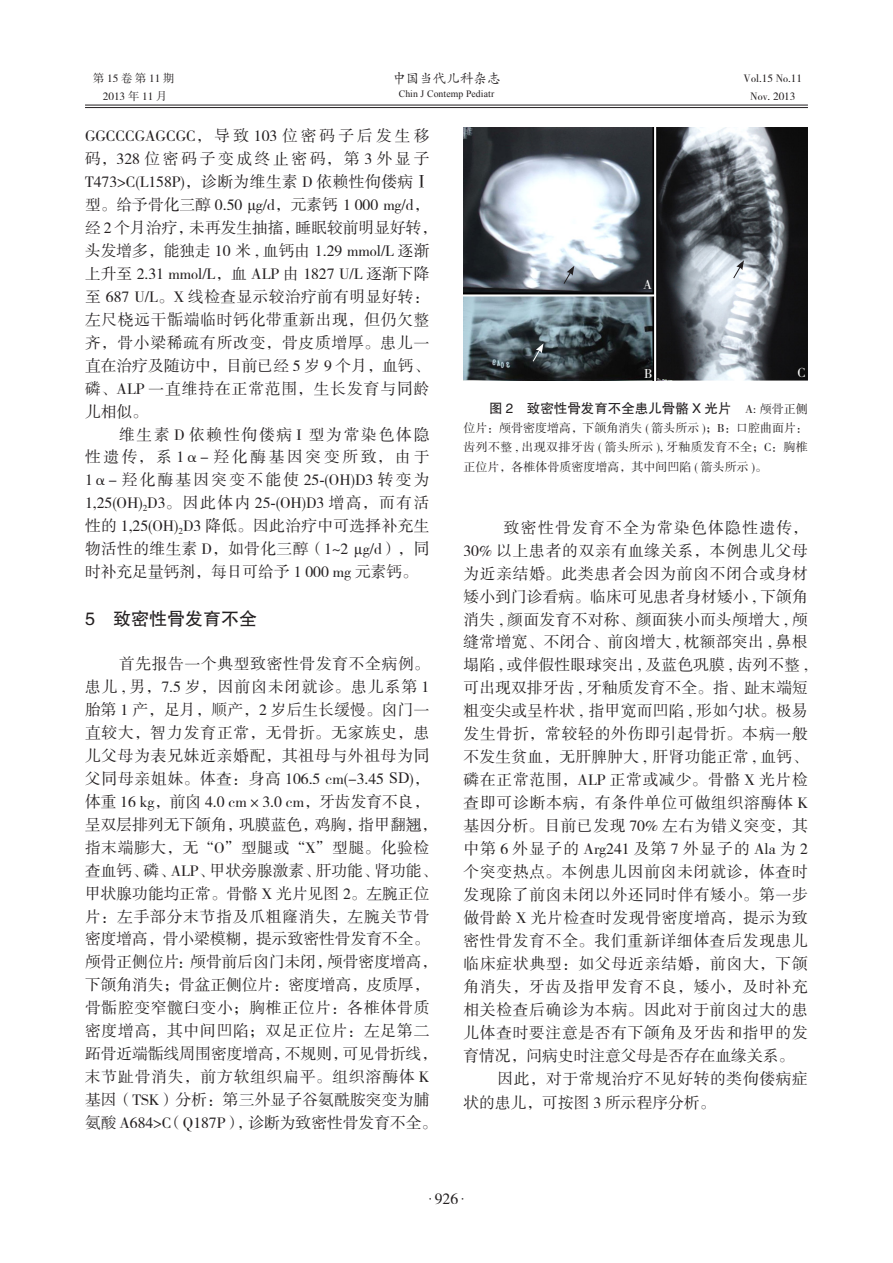
<style>
.page{position:relative;width:893px;height:1263px;background:#fff}
.page>*{position:absolute;margin:0;border:0;box-sizing:border-box;transform-origin:0 0}
.t1{font:18px "FZHTK GBK1 0";color:#231f20}
.t2{font:15.75px/23px "FZSSK GBK1 0";letter-spacing:.01em;color:#231f20}
.t3{font:15.75px/24px "FZSSK GBK1 0";letter-spacing:.04em;color:#231f20}
.t4{font:13.5px "FZHTK GBK1 0";color:#231f20}
.t5{font:13.5px "FZKTK GBK1 0";color:#231f20}
.t6{font:13.5px "FZSSK GBK1 0";color:#fff}
.t7{font:12px/19.5px "FZSSK GBK1 0";color:#231f20;text-align:justify}
.t8{font:11.25px/18px "FZSSK GBK1 0";color:#231f20;text-align:center}
.t9{font:9.75px "Times New Roman";letter-spacing:.01em;color:#231f20}
.s1{font-family:"Times New Roman"}
.s2{font-family:"FZSSK GBK1 0";font-size:12px}
</style>
<div class="page">
<hr style="left:85px;top:105px;width:723px;height:1px;background:#231f20">
<hr style="left:85px;top:107px;width:723px;height:1px;background:#231f20">
<img style="left:464px;top:128px;width:344px;height:253px">
<svg style="left:563px;top:266px;width:11px;height:19px"></svg>
<svg style="left:733px;top:260px;width:13px;height:19px"></svg>
<svg style="left:532px;top:343px;width:11px;height:19px"></svg>
<p class="t8" style="left:93px;top:69px;width:83px">第15卷 第11期<br>2013 年 11 月</p>
<p class="t5" style="left:392px;top:71px;width:109px">中国当代儿科杂志</p>
<p class="t9" style="left:399px;top:87px;width:97px">Chin J Contemp Pediatr</p>
<p class="t8" style="left:744px;top:70px;width:60px">Vol.15 No.11<br>Nov. 2013</p>
<p class="t2" style="left:85px;top:125px;width:354px">GGCCCGAGCGC，导致 103 位密码子后发生移码，328 位密码子变成终止密码，第 3 外显子<br>T473&gt;C(L158P)，诊断为维生素 D 依赖性佝偻病Ⅰ型。给予骨化三醇 0.50 <span class="s1">μ</span>g/d，元素钙 1 000 mg/d，经 2 个月治疗，未再发生抽搐，睡眠较前明显好转，头发增多，能独走 10 米 , 血钙由 1.29 mmol/L 逐渐上升至 2.31 mmol/L，血 ALP 由 1827 U/L 逐渐下降至 687 U/L。X 线检查显示较治疗前有明显好转：左尺桡远干骺端临时钙化带重新出现，但仍欠整齐，骨小梁稀疏有所改变，骨皮质增厚。患儿一直在治疗及随访中，目前已经 5 岁 9 个月，血钙、磷、ALP 一直维持在正常范围，生长发育与同龄儿相似。</p>
<p class="t2" style="left:85px;top:423px;width:346px;text-align:justify;text-indent:34px">维生素 D 依赖性佝偻病 I 型为常染色体隐性遗传，系 1α- 羟化酶基因突变所致，由于1α- 羟化酶基因突变不能使 25<span class="s1">-</span>(OH)D3 转变为1,25(OH)<sub>2</sub>D3。因此体内 25<span class="s1">-</span>(OH)D3 增高，而有活性的 1,25(OH)<sub>2</sub>D3 降低。因此治疗中可选择补充生物活性的维生素 D，如骨化三醇（1~2 <span class="s1">µ</span>g/d），同时补充足量钙剂，每日可给予 1 000 mg 元素钙。</p>
<p class="t1" style="left:85px;top:609px;width:173px">5　致密性骨发育不全</p>
<p class="t2" style="left:85px;top:653px;width:354px;text-indent:34px">首先报告一个典型致密性骨发育不全病例。患儿 , 男，7.5 岁，因前囟未闭就诊。患儿系第 1胎第 1 产，足月，顺产，2 岁后生长缓慢。囟门一直较大，智力发育正常，无骨折。无家族史，患儿父母为表兄妹近亲婚配，其祖母与外祖母为同父同母亲姐妹。体查：身高 106.5 cm(-3.45 <span class="s1">SD</span>)，体重 16 kg，前囟 4.0 cm×3.0 cm，牙齿发育不良，呈双层排列无下颌角，巩膜蓝色，鸡胸，指甲翻翘，指末端膨大，无“O”型腿或“X”型腿。化验检查血钙、磷、ALP、甲状旁腺激素、肝功能、肾功能、甲状腺功能均正常。骨骼 X 光片见图 2。左腕正位片：左手部分末节指及爪粗窿消失，左腕关节骨密度增高，骨小梁模糊，提示致密性骨发育不全。颅骨正侧位片：颅骨前后囟门未闭，颅骨密度增高，下颌角消失；骨盆正侧位片：密度增高，皮质厚，骨骺腔变窄髋臼变小；胸椎正位片：各椎体骨质密度增高，其中间凹陷；双足正位片：左足第二跖骨近端骺线周围密度增高，不规则，可见骨折线，末节趾骨消失，前方软组织扁平。组织溶酶体 K基因（TSK）分析：第三外显子谷氨酰胺突变为脯氨酸 A684&gt;C（Q187P），诊断为致密性骨发育不全。</p>
<p class="t6" style="left:643px;top:277px;width:10px">A</p>
<p class="t6" style="left:644px;top:366px;width:10px">B</p>
<p class="t6" style="left:797px;top:365px;width:10px">C</p>
<p class="t4" style="left:489px;top:401px;width:320px">图 2　致密性骨发育不全患儿骨骼 X 光片　<span class="s2">A: 颅骨正侧</span></p>
<p class="t7" style="left:463px;top:418px;width:346px">位片：颅骨密度增高，下颌角消失 ( 箭头所示 )；B：口腔曲面片：齿列不整 , 出现双排牙齿 ( 箭头所示 ), 牙釉质发育不全；C：胸椎正位片，各椎体骨质密度增高，其中间凹陷 ( 箭头所示 )。</p>
<p class="t2" style="left:463px;top:516px;width:346px;text-align:justify;text-indent:40px">致密性骨发育不全为常染色体隐性遗传，30% 以上患者的双亲有血缘关系，本例患儿父母为近亲结婚。此类患者会因为前囟不闭合或身材矮小到门诊看病。临床可见患者身材矮小 , 下颌角消失 , 颜面发育不对称、颜面狭小而头颅增大 , 颅缝常增宽、不闭合、前囟增大 , 枕额部突出 , 鼻根塌陷 , 或伴假性眼球突出 , 及蓝色巩膜 , 齿列不整 ,可出现双排牙齿 , 牙釉质发育不全。指、趾末端短粗变尖或呈杵状 , 指甲宽而凹陷 , 形如勺状。极易发生骨折，常较轻的外伤即引起骨折。本病一般不发生贫血，无肝脾肿大 , 肝肾功能正常 , 血钙、磷在正常范围，ALP 正常或减少。骨骼 X 光片检查即可诊断本病，有条件单位可做组织溶酶体 K基因分析。目前已发现 70% 左右为错义突变，其中第 6 外显子的 Arg241 及第 7 外显子的 Ala 为 2个突变热点。本例患儿因前囟未闭就诊，体查时发现除了前囟未闭以外还同时伴有矮小。第一步做骨龄 X 光片检查时发现骨密度增高，提示为致密性骨发育不全。我们重新详细体查后发现患儿临床症状典型：如父母近亲结婚，前囟大，下颌角消失，牙齿及指甲发育不良，矮小，及时补充相关检查后确诊为本病。因此对于前囟过大的患儿体查时要注意是否有下颌角及牙齿和指甲的发育情况，问病史时注意父母是否存在血缘关系。</p>
<p class="t3" style="left:463px;top:1067px;width:346px;text-indent:34px">因此，对于常规治疗不见好转的类佝偻病症状的患儿，可按图 3 所示程序分析。</p>
<p class="t2" style="left:426px;top:1188px;width:43px"><sup>·</sup>926<sup>·</sup></p>
</div>
